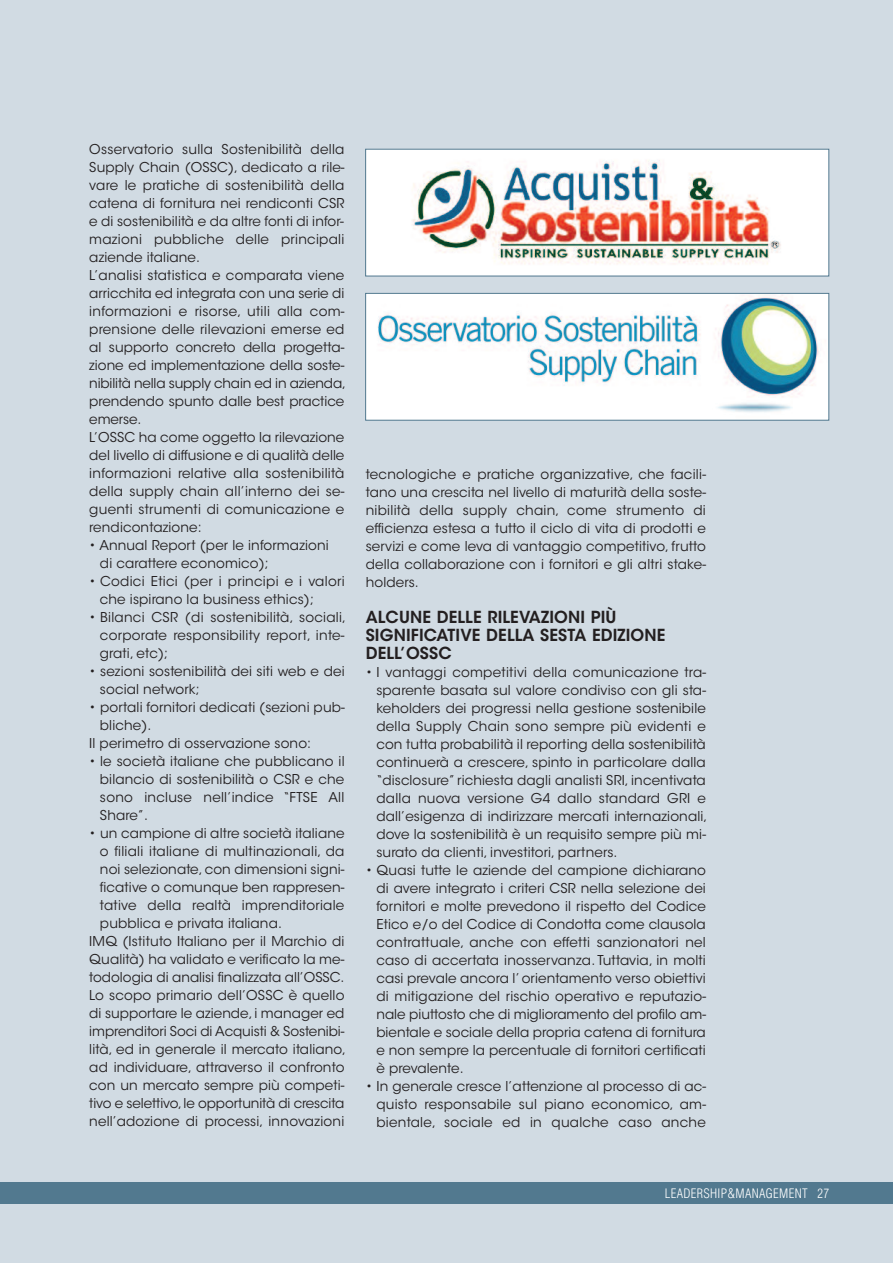
<style>
.page{position:relative;width:893px;height:1263px;background:#d1dbe3}
.page>*{position:absolute;margin:0;border:0;box-sizing:border-box;transform-origin:0 0}
.t1{font:600 16.5px/18px "ITC Avant Garde Std";letter-spacing:.01em;color:#231f20}
.t2{font:13.5px/18px "ITC Avant Garde Std";letter-spacing:.01em;color:#231f20;text-align:justify}
.t3{font:13.5px "ITC Avant Garde Std";letter-spacing:-.01em;color:#231f20}
.t4{font:300 condensed 12.75px "Helvetica";letter-spacing:.025em;color:#fff}
</style>
<div class="page">
<div style="left:1px;top:1182px;width:892px;height:22px;background:#52798f"></div>
<div style="left:366px;top:150px;width:462px;height:126px;background:#fff"></div>
<img style="left:412px;top:160px;width:369px;height:105px">
<div style="left:365px;top:149px;width:464px;height:127px;border:1px solid #52798f"></div>
<img style="left:367px;top:295px;width:460px;height:124px">
<div style="left:365px;top:293px;width:464px;height:128px;border:1px solid #52798f"></div>
<p class="t2" style="left:89px;top:142px;width:258px;text-align:left">Osservatorio sulla Sostenibilità della Supply Chain (OSSC), dedicato a rile&shy;vare le pratiche di sostenibilità della catena di fornitura nei rendiconti CSR e di sostenibilità e da altre fonti di infor&shy;mazioni pubbliche delle principali aziende italiane.<br>L’analisi statistica e comparata viene arricchita ed integrata con una serie di informazioni e risorse, utili alla com&shy;prensione delle rilevazioni emerse ed al supporto concreto della progetta&shy;zione ed implementazione della soste&shy;nibilità nella supply chain ed in azienda, prendendo spunto dalle best practice emerse.<br>L’OSSC ha come oggetto la rilevazione del livello di diffusione e di qualità delle informazioni relative alla sostenibilità della supply chain all’interno dei se&shy;guenti strumenti di comunicazione e rendicontazione:</p>
<p class="t2" style="left:100px;top:538px;width:230px;text-indent:-11px">• Annual Report (per le informazioni di carattere economico);</p>
<p class="t2" style="left:100px;top:574px;width:246px;text-indent:-11px">• Codici Etici (per i principi e i valori che ispirano la business ethics);</p>
<p class="t2" style="left:100px;top:610px;width:248px;text-indent:-11px">• Bilanci CSR (di sostenibilità, sociali, corporate responsibility report, inte&shy;grati, etc);</p>
<p class="t2" style="left:100px;top:664px;width:246px;text-indent:-11px">• sezioni sostenibilità dei siti web e dei social network;</p>
<p class="t2" style="left:89px;top:700px;width:257px">• portali fornitori dedicati (sezioni pub-</p>
<p class="t2" style="left:100px;top:718px;width:53px">bliche).</p>
<p class="t2" style="left:89px;top:736px;width:223px">Il perimetro di osservazione sono:</p>
<p class="t2" style="left:100px;top:754px;width:246px;text-indent:-11px">• le società italiane che pubblicano il bilancio di sostenibilità o CSR e che sono incluse nell’indice “FTSE All Share”.</p>
<p class="t2" style="left:89px;top:826px;width:257px">• un campione di altre società italiane</p>
<p class="t2" style="left:100px;top:844px;width:246px">o filiali italiane di multinazionali, da</p>
<p class="t2" style="left:100px;top:862px;width:246px">noi selezionate,con dimensioni signi-</p>
<p class="t2" style="left:100px;top:880px;width:246px">ficative o comunque ben rappresen-</p>
<p class="t2" style="left:100px;top:898px;width:246px">tative della realtà imprenditoriale</p>
<p class="t2" style="left:100px;top:916px;width:183px">pubblica e privata italiana.</p>
<p class="t2" style="left:89px;top:934px;width:257px">IMQ (Istituto Italiano per il Marchio di</p>
<p class="t2" style="left:89px;top:952px;width:257px">Qualità) ha validato e verificato la me-</p>
<p class="t2" style="left:89px;top:970px;width:257px">todologia di analisi finalizzata all’OSSC.</p>
<p class="t2" style="left:89px;top:988px;width:257px">Lo scopo primario dell’OSSC è quello</p>
<p class="t2" style="left:89px;top:1006px;width:257px">di supportare le aziende,i manager ed</p>
<p class="t2" style="left:89px;top:1024px;width:257px">imprenditori Soci di Acquisti &amp; Sostenibi-</p>
<p class="t2" style="left:89px;top:1042px;width:258px">lità, ed in generale il mercato italiano,</p>
<p class="t2" style="left:89px;top:1060px;width:257px">ad individuare, attraverso il confronto</p>
<p class="t2" style="left:89px;top:1078px;width:257px">con un mercato sempre più competi-</p>
<p class="t3" style="left:89px;top:1098px;width:257px">tivo e selettivo,le opportunità di crescita</p>
<p class="t2" style="left:89px;top:1114px;width:257px">nell’adozione di processi, innovazioni</p>
<p class="t2" style="left:366px;top:466px;width:342px">tecnologiche e pratiche organizzative, che facili&shy;tano una crescita nel livello di maturità della soste&shy;nibilità della supply chain, come strumento di efficienza estesa a tutto il ciclo di vita di prodotti e servizi e come leva di vantaggio competitivo, frutto della collaborazione con i fornitori e gli altri stake&shy;holders.</p>
<p class="t1" style="left:366px;top:610px;width:301px">ALCUNE DELLE RILEVAZIONI PIÙ<br>SIGNIFICATIVE DELLA SESTA EDIZIONE<br>DELL’OSSC</p>
<p class="t2" style="left:376px;top:664px;width:333px;text-indent:-11px">• I vantaggi competitivi della comunicazione tra&shy;sparente basata sul valore condiviso con gli sta&shy;keholders dei progressi nella gestione sostenibile della Supply Chain sono sempre più evidenti e con tutta probabilità il reporting della sostenibilità continuerà a crescere, spinto in particolare dalla “disclosure” richiesta dagli analisti SRI, incentivata dalla nuova versione G4 dallo standard GRI e dall’esigenza di indirizzare mercati internazionali, dove la sostenibilità è un requisito sempre più mi&shy;surato da clienti, investitori, partners.</p>
<p class="t2" style="left:376px;top:862px;width:331px;text-indent:-11px">• Quasi tutte le aziende del campione dichiarano di avere integrato i criteri CSR nella selezione dei fornitori e molte prevedono il rispetto del Codice Etico e/o del Codice di Condotta come clausola contrattuale, anche con effetti sanzionatori nel caso di accertata inosservanza. Tuttavia, in molti casi prevale ancora l’orientamento verso obiettivi di mitigazione del rischio operativo e reputazio&shy;nale piuttosto che di miglioramento del profilo am&shy;bientale e sociale della propria catena di fornitura e non sempre la percentuale di fornitori certificati è prevalente.</p>
<p class="t2" style="left:376px;top:1078px;width:331px;text-indent:-11px">• In generale cresce l’attenzione al processo di ac&shy;quisto responsabile sul piano economico, am&shy;bientale, sociale ed in qualche caso anche</p>
<p class="t4" style="left:665px;top:1186px;width:166px">LEADERSHIP&amp;MANAGEMENT 27</p>
</div>
